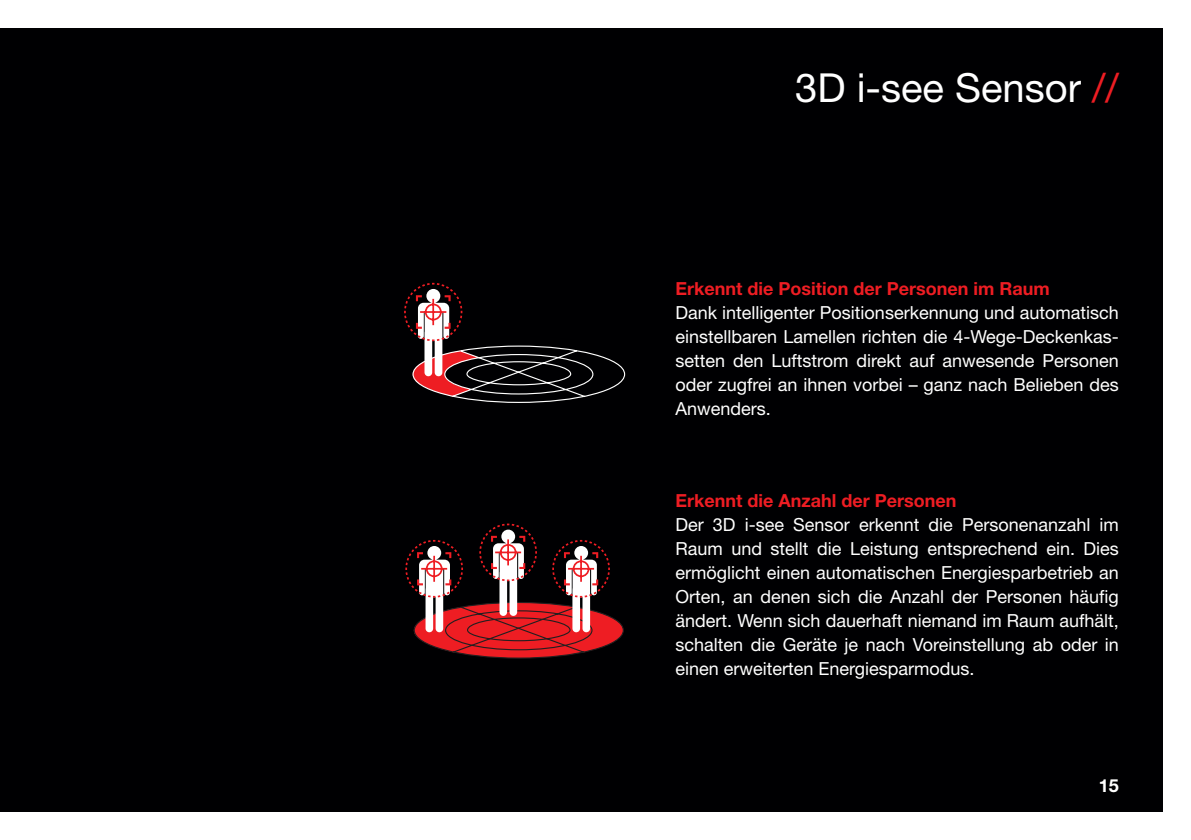
<style>
.page{position:relative;width:1191px;height:840px;background:#fff}
.page>*{position:absolute;margin:0;border:0;box-sizing:border-box;transform-origin:0 0}
.t1{font:40px "Helvetica Neue LT Pro";color:#fff}
.t2{font:18px/24px "Helvetica Neue LT Pro";color:#fff;text-align:justify}
.t3{font:700 18px "Helvetica Neue LT Pro";color:#ee1d23}
.t4{font:700 18px "Helvetica Neue LT Pro";color:#fff}
.s1{color:#ee1d23}
</style>
<div class="page">
<div style="left:0;top:28px;width:1162px;height:783px;background:#000002"></div>
<svg style="left:404px;top:282px;width:222px;height:121px"></svg>
<svg style="left:405px;top:523px;width:219px;height:136px"></svg>
<h1 class="t1" style="left:795px;top:63px;width:325px">3D i-see Sensor <span class="s1">//</span></h1>
<p class="t3" style="left:675px;top:277px;width:376px">Erkennt die Position der Personen im Raum</p>
<p class="t2" style="left:675px;top:300px;width:445px">Dank intelligenter Positionserkennung und automatisch einstellbaren Lamellen richten die 4-Wege-Deckenkas&shy;setten den Luftstrom direkt auf anwesende Personen oder zugfrei an ihnen vorbei – ganz nach Belieben des Anwenders.</p>
<p class="t3" style="left:675px;top:489px;width:283px">Erkennt die Anzahl der Personen</p>
<p class="t2" style="left:675px;top:512px;width:445px">Der 3D i-see Sensor erkennt die Personenanzahl im Raum und stellt die Leistung entsprechend ein. Dies ermöglicht einen automatischen Energiesparbetrieb an Orten, an denen sich die Anzahl der Personen häufig ändert. Wenn sich dauerhaft niemand im Raum aufhält, schalten die Geräte je nach Voreinstellung ab oder in einen erweiterten Energiesparmodus.</p>
<p class="t4" style="left:1099px;top:774px;width:22px">15</p>
</div>
